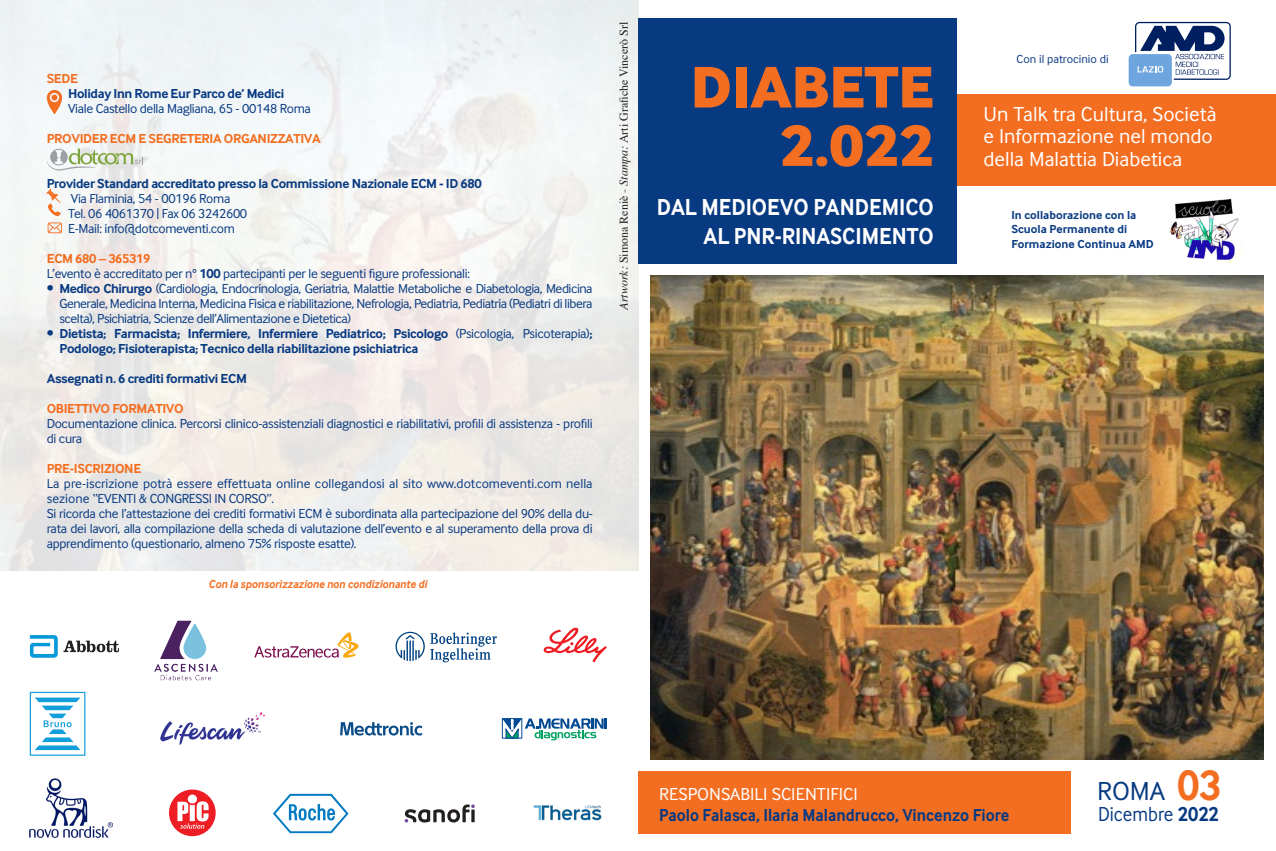
<style>
.page{position:relative;width:1276px;height:851px;background:#fff}
.page>*{position:absolute;margin:0;border:0;box-sizing:border-box;transform-origin:0 0}
.t1{font:800 60.75px "Inter Face";color:#f36e21}
.t2{font:700 44.55px "Inter Face";color:#f36e21;scale:.91 1}
.t3{font:27px "Inter Face";color:#083a82}
.t4{font:700 24px "Inter Face";color:#fff;scale:.9 1}
.t5{font:21px "Inter Face";color:#fff}
.t6{font:21px "Inter Face";color:#083a82;scale:.9 1}
.t7{font:700 18px "Inter Face";color:#083a82;scale:.9 1}
.t8{font:18px "Inter Face";color:#fff}
.t9{font:13.5px/15px "Inter Face";letter-spacing:-.025em;color:#083a82;text-align:justify}
.t10{font:700 13.5px/15px "Inter Face";letter-spacing:-.025em;color:#083a82}
.t11{font:13.5px/15px "Inter Face";color:#083a82}
.t12{font:700 13.5px "Inter Face";letter-spacing:-.025em;color:#f36e21}
.t13{font:700 12px "Inter Face";color:#083a82}
.t14{font:12px "Times";color:#231f20}
.t15{font:italic 700 12px "Inter Face";color:#f36e21;scale:.9 1}
.t16{font:12px "Inter Face";color:#083981}
.s1{font-weight:700}
.s2{font-weight:400}
.s3{font-style:italic}
</style>
<div class="page">
<img style="left:651px;top:275px;width:612px;height:484px">
<div style="left:941px;top:94px;width:335px;height:91px;background:#f36e21"></div>
<div style="left:638px;top:770px;width:432px;height:63px;background:#f36e21"></div>
<div style="left:1128px;top:54px;width:43px;height:32px;background:#6fa5de;border-radius:4px"></div>
<svg style="left:1134px;top:22px;width:97px;height:58px"></svg>
<img style="left:1170px;top:198px;width:72px;height:65px">
<svg style="left:47px;top:148px;width:96px;height:22px"></svg>
<svg style="left:47px;top:90px;width:15px;height:24px"></svg>
<svg style="left:48px;top:222px;width:14px;height:11px"></svg>
<svg style="left:46px;top:188px;width:15px;height:28px"></svg>
<img style="left:30px;top:778px;width:82px;height:59px">
<svg style="left:405px;top:804px;width:70px;height:18px"></svg>
<svg style="left:273px;top:793px;width:75px;height:40px"></svg>
<svg style="left:502px;top:718px;width:104px;height:22px"></svg>
<svg style="left:168px;top:788px;width:49px;height:49px"></svg>
<div style="left:169px;top:789px;width:47px;height:47px;background:#ee1d23;border-radius:50%"></div>
<svg style="left:177px;top:794px;width:32px;height:34px"></svg>
<img style="left:533px;top:805px;width:69px;height:16px">
<img style="left:30px;top:635px;width:89px;height:23px">
<svg style="left:340px;top:722px;width:82px;height:13px"></svg>
<img style="left:154px;top:620px;width:64px;height:61px">
<svg style="left:544px;top:627px;width:63px;height:35px"></svg>
<svg style="left:395px;top:631px;width:102px;height:31px"></svg>
<svg style="left:30px;top:691px;width:55px;height:64px"></svg>
<div style="left:638px;top:18px;width:319px;height:245px;background:#083a82"></div>
<svg style="left:254px;top:632px;width:105px;height:25px"></svg>
<img style="left:160px;top:712px;width:105px;height:33px">
<p class="t12" style="left:47px;top:71px;width:33px">SEDE</p>
<p class="t10" style="left:68px;top:86px;width:218px">Holiday Inn Rome Eur Parco de’ Medici</p>
<p class="t9" style="left:68px;top:101px;width:244px">Viale Castello della Magliana, 65 - 00148 Roma</p>
<p class="t12" style="left:47px;top:131px;width:275px">PROVIDER ECM E SEGRETERIA ORGANIZZATIVA</p>
<p class="t10" style="left:47px;top:176px;width:436px">Provider Standard accreditato presso la Commissione Nazionale ECM - ID 680</p>
<p class="t9" style="left:71px;top:191px;width:161px">Via Flaminia, 54 - 00196 Roma</p>
<p class="t9" style="left:68px;top:206px;width:181px">Tel. 06 4061370 | Fax 06 3242600</p>
<p class="t9" style="left:68px;top:221px;width:168px">E-Mail: info@dotcomeventi.com</p>
<p class="t12" style="left:47px;top:251px;width:105px">ECM 680 – 365319</p>
<p class="t9" style="left:47px;top:266px;width:425px">L’evento è accreditato per n° <span class="s1">100</span> partecipanti per le seguenti figure professionali:</p>
<p class="t9" style="left:60px;top:281px;width:534px;text-indent:-13px"><span class="s1">• Medico Chirurgo</span> (Cardiologia, Endocrinologia, Geriatria, Malattie Metaboliche e Diabetologia, Medicina Generale, Medicina Interna, Medicina Fisica e riabilitazione, Nefrologia, Pediatria, Pediatria (Pediatri di libera scelta), Psichiatria, Scienze dell’Alimentazione e Dietetica)</p>
<p class="t10" style="left:60px;top:326px;width:534px;text-indent:-13px">• Dietista; Farmacista; Infermiere, Infermiere Pediatrico; Psicologo <span class="s2">(Psicologia, Psicoterapia)</span>;<br>Podologo; Fisioterapista; Tecnico della riabilitazione psichiatrica</p>
<p class="t10" style="left:47px;top:371px;width:202px">Assegnati n. 6 crediti formativi ECM</p>
<p class="t12" style="left:47px;top:401px;width:138px">OBIETTIVO FORMATIVO</p>
<p class="t9" style="left:47px;top:416px;width:547px">Documentazione clinica. Percorsi clinico-assistenziali diagnostici e riabilitativi, profili di assistenza - profili di cura</p>
<p class="t12" style="left:47px;top:461px;width:96px">PRE-ISCRIZIONE</p>
<p class="t11" style="left:47px;top:476px;width:547px">La pre-iscrizione potrà essere effettuata online collegandosi al sito www.dotcomeventi.com nella sezione “EVENTI &amp; CONGRESSI IN CORSO”.</p>
<p class="t9" style="left:47px;top:506px;width:548px">Si ricorda che l’attestazione dei crediti formativi ECM è subordinata alla partecipazione del 90% della du&shy;rata dei lavori, alla compilazione della scheda di valutazione dell’evento e al superamento della prova di apprendimento (questionario, almeno 75% risposte esatte).</p>
<p class="t15" style="left:209px;top:577px;width:244px">Con la sponsorizzazione non condizionante di</p>
<p class="t14" style="left:612px;top:310px;width:289px;rotate:-90deg"><span class="s3">Artwork:</span> Simona Reniè - <span class="s3">Stampa:</span> Arti Grafiche Vincerò Srl</p>
<p class="t1" style="left:690px;top:49px;width:245px">DIABETE</p>
<p class="t1" style="left:779px;top:108px;width:156px">2.022</p>
<p class="t4" style="left:657px;top:193px;width:309px">DAL MEDIOEVO PANDEMICO</p>
<p class="t4" style="left:703px;top:222px;width:257px">AL PNR-RINASCIMENTO</p>
<p class="t16" style="left:1016px;top:53px;width:94px">Con il patrocinio di</p>
<p class="t5" style="left:983px;top:102px;width:234px">Un Talk tra Cultura, Società</p>
<p class="t5" style="left:983px;top:124px;width:231px">e Informazione nel mondo</p>
<p class="t5" style="left:983px;top:147px;width:200px">della Malattia Diabetica</p>
<p class="t13" style="left:1011px;top:208px;width:126px">In collaborazione con la</p>
<p class="t13" style="left:1011px;top:222px;width:117px">Scuola Permanente di</p>
<p class="t13" style="left:1011px;top:237px;width:144px">Formazione Continua AMD</p>
<p class="t8" style="left:659px;top:783px;width:200px">RESPONSABILI SCIENTIFICI</p>
<p class="t7" style="left:659px;top:804px;width:390px">Paolo Falasca, Ilaria Malandrucco, Vincenzo Fiore</p>
<p class="t3" style="left:1097px;top:775px;width:70px">ROMA</p>
<p class="t2" style="left:1177px;top:760px;width:50px">03</p>
<p class="t6" style="left:1098px;top:802px;width:135px">Dicembre <span class="s1">2022</span></p>
</div>
